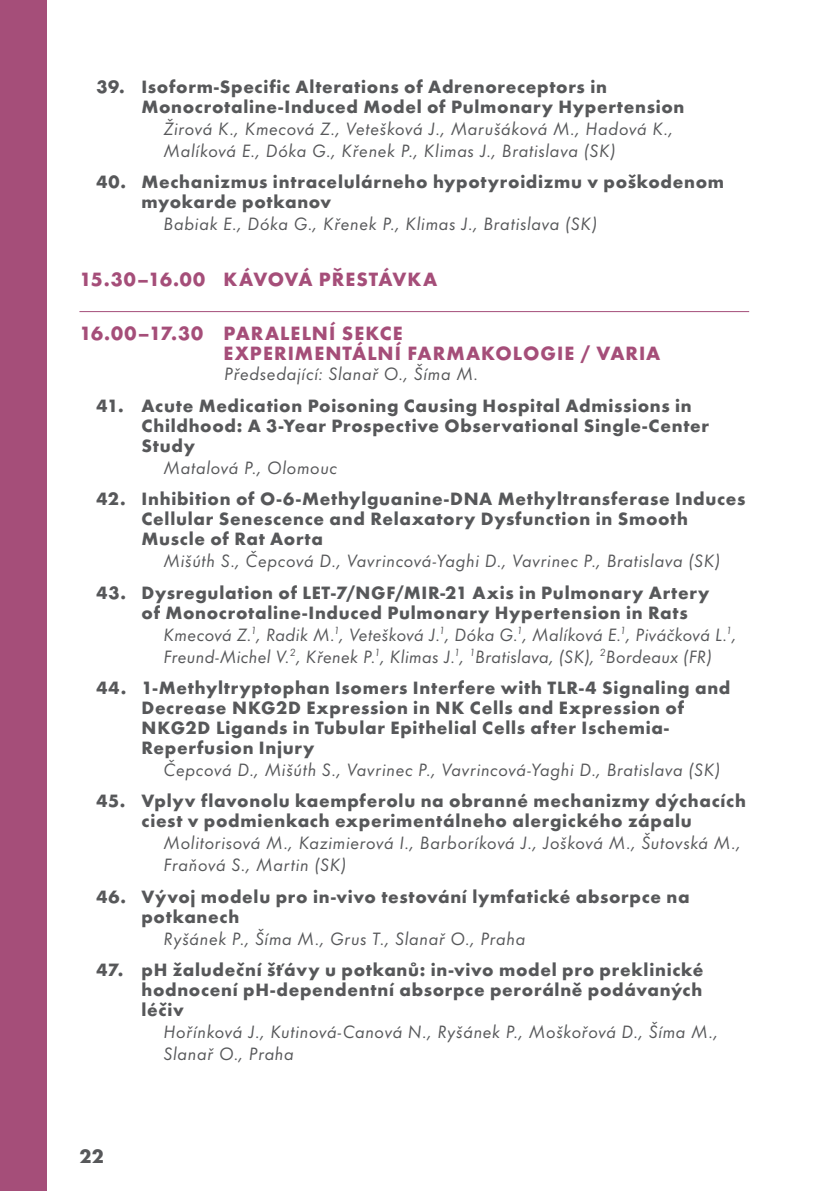
<style>
.page{position:relative;width:840px;height:1191px;background:#fff}
.page>*{position:absolute;margin:0;border:0;box-sizing:border-box;transform-origin:0 0}
.SEKCE_Čtvrtek{font:700 20px/20px "Futura TOT";letter-spacing:.05em;color:#a54e79}
.PŘESTÁVKA_Čtvrtek{font:700 20px "Futura TOT";letter-spacing:.05em;color:#a54e79}
.t1{font:700 20px "Futura TOT";color:#57585a}
.t2{font:700 18.6px/20px "Futura TOT";letter-spacing:.04em;color:#57585a}
.AUTOR{font:18.6px/22px "Futura TOT Book Obli";letter-spacing:.03em;color:#57585a}
.PŘEDSEDAJÍCÍ{font:18.6px "Futura TOT Book Obli";letter-spacing:.035em;color:#57585a}
</style>
<div class="page">
<hr style="left:79px;top:311px;width:669px;height:1px;background:#a54e79">
<div style="left:0;top:0;width:46px;height:1191px;background:#a54e79"></div>
<p class="t2" style="left:141px;top:76px;width:544px;text-indent:-45px">39. Isoform-Specific Alterations of Adrenoreceptors in<br>Monocrotaline-Induced Model of Pulmonary Hypertension</p>
<p class="AUTOR" style="left:163px;top:118px;width:511px">Žirová K., Kmecová Z., Vetešková J., Marušáková M., Hadová K.,<br>Malíková E., Dóka G., Křenek P., Klimas J., Bratislava (SK)</p>
<p class="t2" style="left:141px;top:172px;width:583px;text-indent:-45px">40. Mechanizmus intracelulárneho hypotyroidizmu v poškodenom myokarde potkanov</p>
<p class="AUTOR" style="left:163px;top:213px;width:435px">Babiak E., Dóka G., Křenek P., Klimas J., Bratislava (SK)</p>
<p class="PŘESTÁVKA_Čtvrtek" style="left:79px;top:267px;width:359px">15.30–16.00 KÁVOVÁ PŘESTÁVKA</p>
<p class="SEKCE_Čtvrtek" style="left:223px;top:323px;width:438px;text-indent:-144px">16.00–17.30 PARALELNÍ SEKCE<br>EXPERIMENTÁLNÍ FARMAKOLOGIE / VARIA</p>
<p class="PŘEDSEDAJÍCÍ" style="left:224px;top:363px;width:255px">Předsedající: Slanař O., Šíma M.</p>
<p class="t2" style="left:141px;top:395px;width:569px;text-indent:-45px">41. Acute Medication Poisoning Causing Hospital Admissions in<br>Childhood: A 3-Year Prospective Observational Single-Center<br>Study</p>
<p class="AUTOR" style="left:163px;top:456px;width:175px">Matalová P., Olomouc</p>
<p class="t2" style="left:141px;top:488px;width:605px;text-indent:-45px">42. Inhibition of O-6-Methylguanine-DNA Methyltransferase Induces<br>Cellular Senescence and Relaxatory Dysfunction in Smooth<br>Muscle of Rat Aorta</p>
<p class="AUTOR" style="left:163px;top:550px;width:558px">Mišúth S., Čepcová D., Vavrincová-Yaghi D., Vavrinec P., Bratislava (SK)</p>
<p class="t2" style="left:141px;top:582px;width:569px;text-indent:-45px">43. Dysregulation of LET-7/NGF/MIR-21 Axis in Pulmonary Artery of Monocrotaline-Induced Pulmonary Hypertension in Rats</p>
<p class="AUTOR" style="left:163px;top:623px;width:574px">Kmecová Z.<sup>1</sup>, Radik M.<sup>1</sup>, Vetešková J.<sup>1</sup>, Dóka G.<sup>1</sup>, Malíková E.<sup>1</sup>, Piváčková L.<sup>1</sup>,<br>Freund-Michel V.<sup>2</sup>, Křenek P.<sup>1</sup>, Klimas J.<sup>1</sup>, <sup>1</sup>Bratislava, (SK), <sup>2</sup>Bordeaux (FR)</p>
<p class="t2" style="left:141px;top:677px;width:590px;text-indent:-45px">44. 1-Methyltryptophan Isomers Interfere with TLR-4 Signaling and Decrease NKG2D Expression in NK Cells and Expression of NKG2D Ligands in Tubular Epithelial Cells after Ischemia-Reperfusion Injury</p>
<p class="AUTOR" style="left:163px;top:758px;width:558px">Čepcová D., Mišúth S., Vavrinec P., Vavrincová-Yaghi D., Bratislava (SK)</p>
<p class="t2" style="left:96px;top:790px;width:650px;text-align:center">45. Vplyv flavonolu kaempferolu na obranné mechanizmy dýchacích ciest v podmienkach experimentálneho alergického zápalu</p>
<p class="AUTOR" style="left:163px;top:832px;width:578px">Molitorisová M., Kazimierová I., Barboríková J., Jošková M., Šutovská M.,<br>Fraňová S., Martin (SK)</p>
<p class="t2" style="left:141px;top:886px;width:549px;text-indent:-45px">46. Vývoj modelu pro in-vivo testování lymfatické absorpce na potkanech</p>
<p class="AUTOR" style="left:163px;top:927px;width:363px">Ryšánek P., Šíma M., Grus T., Slanař O., Praha</p>
<p class="t2" style="left:141px;top:959px;width:563px;text-align:justify;text-indent:-45px">47. pH žaludeční šťávy u potkanů: in-vivo model pro preklinické hodnocení pH-dependentní absorpce perorálně podávaných léčiv</p>
<p class="AUTOR" style="left:163px;top:1020px;width:556px">Hořínková J., Kutinová-Canová N., Ryšánek P., Moškořová D., Šíma M.,<br>Slanař O., Praha</p>
<p class="t1" style="left:79px;top:1144px;width:26px">22</p>
</div>
